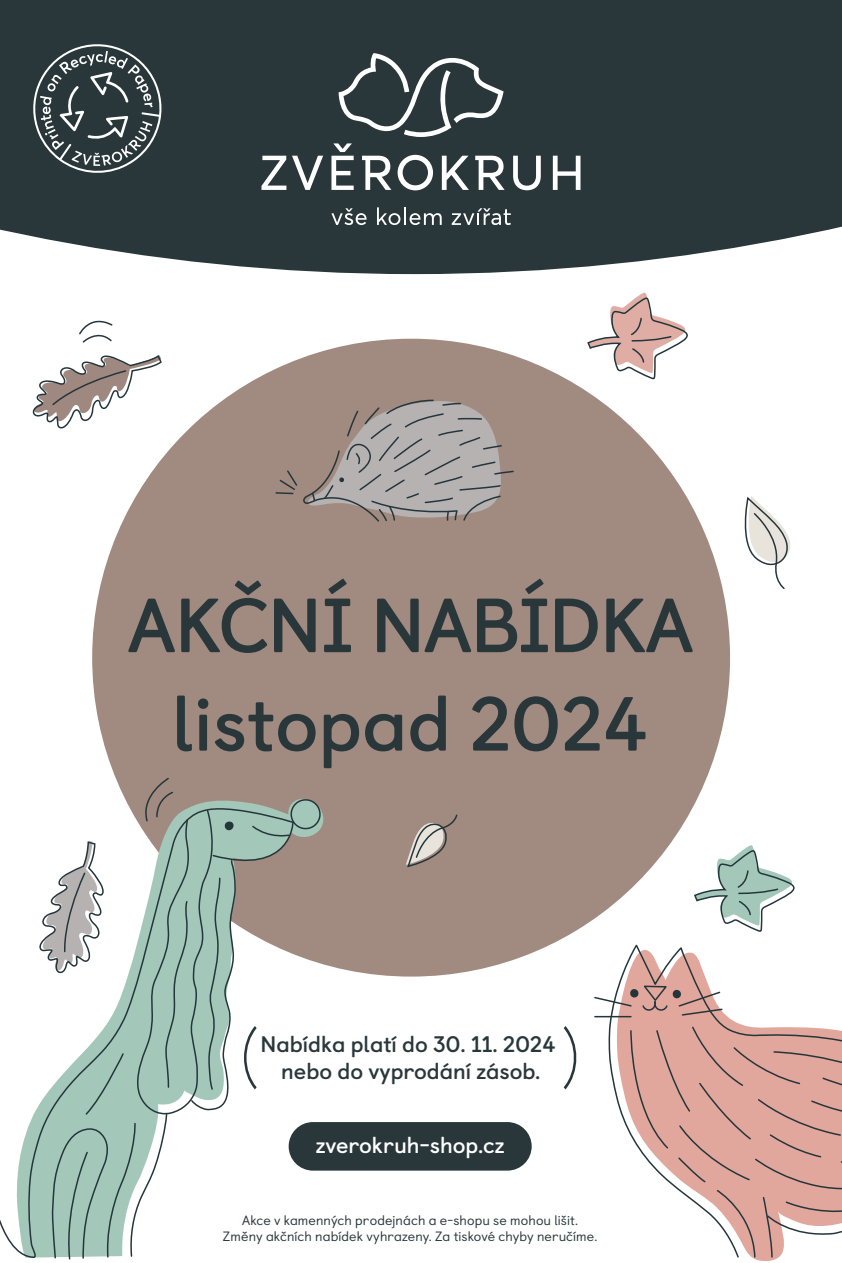
<style>
.page{position:relative;width:842px;height:1263px;background:#fff}
.page>*{position:absolute;margin:0;border:0;box-sizing:border-box;transform-origin:0 0}
.t1{font:700 76.5px "Castledown";color:#29373b}
.t2{font:700 22.5px/27px "Castledown";color:#29373b;text-align:center}
.t3{font:700 22.5px "Castledown";color:#fff}
.t4{font:13.5px/16.2px "Castledown";letter-spacing:.005em;color:#29373b;text-align:center}
</style>
<div class="page">
<div style="left:0;top:0;width:842px;height:274px;background:#29373b"></div>
<svg style="left:24px;top:35px;width:146px;height:142px;background:#445054"></svg>
<svg style="left:331px;top:208px;width:36px;height:17px"></svg>
<svg style="left:377px;top:207px;width:65px;height:18px"></svg>
<svg style="left:452px;top:208px;width:59px;height:17px"></svg>
<svg style="left:261px;top:156px;width:25px;height:34px"></svg>
<svg style="left:292px;top:156px;width:31px;height:34px"></svg>
<svg style="left:331px;top:143px;width:23px;height:47px"></svg>
<svg style="left:362px;top:156px;width:29px;height:34px"></svg>
<svg style="left:442px;top:156px;width:27px;height:34px"></svg>
<svg style="left:513px;top:156px;width:28px;height:34px"></svg>
<svg style="left:553px;top:156px;width:27px;height:34px"></svg>
<svg style="left:398px;top:155px;width:35px;height:35px"></svg>
<svg style="left:475px;top:156px;width:30px;height:34px"></svg>
<svg style="left:339px;top:53px;width:165px;height:84px;background:#4d595c"></svg>
<div style="left:92px;top:339px;width:638px;height:637px;background:#a18a80;border-radius:50%"></div>
<svg style="left:564px;top:1026px;width:13px;height:63px"></svg>
<div style="left:289px;top:1122px;width:243px;height:48px;background:#29373b;border-radius:24px"></div>
<svg style="left:275px;top:399px;width:239px;height:123px"></svg>
<svg style="left:251px;top:798px;width:72px;height:39px"></svg>
<svg style="left:0;top:807px;width:294px;height:451px"></svg>
<svg style="left:586px;top:195px;width:102px;height:185px"></svg>
<svg style="left:693px;top:748px;width:102px;height:184px"></svg>
<svg style="left:32px;top:355px;width:130px;height:73px"></svg>
<svg style="left:79px;top:320px;width:34px;height:23px"></svg>
<svg style="left:39px;top:777px;width:197px;height:483px"></svg>
<svg style="left:744px;top:496px;width:47px;height:93px"></svg>
<svg style="left:406px;top:814px;width:52px;height:54px"></svg>
<svg style="left:607px;top:944px;width:171px;height:315px"></svg>
<svg style="left:629px;top:1026px;width:213px;height:232px"></svg>
<hr style="left:595px;top:1016px;width:36px;height:1px;background:#24363b">
<svg style="left:594px;top:984px;width:129px;height:32px"></svg>
<h1 class="t1" style="left:128px;top:565px;width:567px">AKČNÍ NABÍDKA</h1>
<h1 class="t1" style="left:172px;top:663px;width:478px">listopad 2024</h1>
<h2 class="t2" style="left:261px;top:1029px;width:297px">Nabídka platí do 30. 11. 2024 nebo do vyprodání zásob.</h2>
<h2 class="t3" style="left:316px;top:1127px;width:190px">zverokruh-shop.cz</h2>
<p class="t4" style="left:223px;top:1211px;width:376px">Akce v kamenných prodejnách a e-shopu se mohou lišit.<br>Změny akčních nabídek vyhrazeny. Za tiskové chyby neručíme.</p>
</div>
